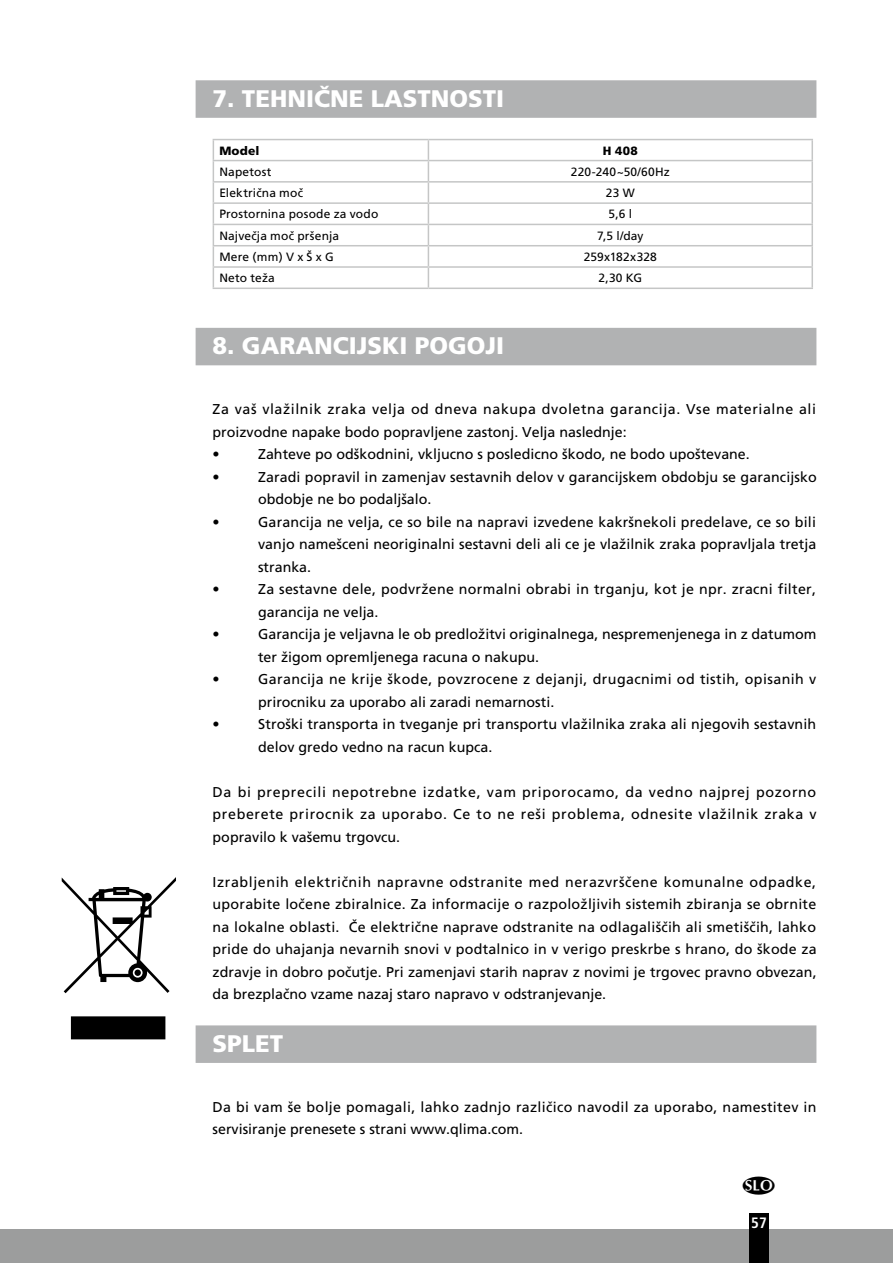
<style>
.page{position:relative;width:893px;height:1263px;background:#fff}
.page>*{position:absolute;margin:0;border:0;box-sizing:border-box;transform-origin:0 0}
.t1{font:900 24px "Frutiger CE";color:#fff}
.t2{font:700 condensed 15px "Frutiger LT Std";color:#fff}
.t3{font:14.25px/22.5px "Frutiger CE";letter-spacing:.005em;color:#000}
.t4{font:14.25px/22.5px "Frutiger CE";letter-spacing:.04em;color:#000}
.t5{font:14.25px/22.5px "Frutiger CE";letter-spacing:.025em;color:#000}
.t6{font:14.25px/22.5px "Frutiger CE";letter-spacing:.03em;color:#000}
.t7{font:12px "Frutiger CE";letter-spacing:.015em;color:#000}
.t8{font:12px "Frutiger LT Std";letter-spacing:.01em;color:#000}
.t9{font:900 12px "Frutiger CE";letter-spacing:.02em;color:#000}
.t10{font:900 12px "Frutiger LT Std";color:#000}
</style>
<div class="page">
<div style="left:0;top:1229px;width:893px;height:34px;background:#9c9d9d"></div>
<div style="left:749px;top:1213px;width:20px;height:50px;background:#000"></div>
<div style="left:196px;top:80px;width:620px;height:38px;background:#b1b2b3"></div>
<div style="left:196px;top:328px;width:620px;height:37px;background:#b1b2b3"></div>
<div style="left:196px;top:1025px;width:620px;height:38px;background:#b1b2b3"></div>
<hr style="left:213px;top:139px;width:215px;height:1px;background:#c5c6c6">
<hr style="left:428px;top:139px;width:385px;height:1px;background:#c5c6c6">
<hr style="left:811px;top:140px;width:2px;height:20px;background:#c5c6c6">
<hr style="left:213px;top:160px;width:215px;height:1px;background:#c5c6c6">
<hr style="left:428px;top:160px;width:385px;height:1px;background:#c5c6c6">
<hr style="left:811px;top:161px;width:2px;height:20px;background:#c5c6c6">
<hr style="left:213px;top:181px;width:215px;height:2px;background:#c5c6c6">
<hr style="left:428px;top:181px;width:385px;height:2px;background:#c5c6c6">
<svg style="left:811px;top:183px;width:2px;height:19px"></svg>
<hr style="left:213px;top:202px;width:215px;height:2px;background:#c5c6c6">
<hr style="left:428px;top:202px;width:385px;height:2px;background:#c5c6c6">
<hr style="left:811px;top:204px;width:2px;height:20px;background:#c5c6c6">
<hr style="left:213px;top:224px;width:215px;height:1px;background:#c5c6c6">
<hr style="left:428px;top:224px;width:385px;height:1px;background:#c5c6c6">
<hr style="left:811px;top:225px;width:2px;height:20px;background:#c5c6c6">
<hr style="left:213px;top:245px;width:215px;height:1px;background:#c5c6c6">
<hr style="left:428px;top:245px;width:385px;height:1px;background:#c5c6c6">
<hr style="left:811px;top:246px;width:2px;height:20px;background:#c5c6c6">
<hr style="left:213px;top:266px;width:215px;height:2px;background:#c5c6c6">
<svg style="left:213px;top:140px;width:1px;height:148px"></svg>
<hr style="left:428px;top:266px;width:385px;height:2px;background:#c5c6c6">
<svg style="left:428px;top:140px;width:1px;height:148px"></svg>
<hr style="left:811px;top:268px;width:2px;height:20px;background:#c5c6c6">
<hr style="left:213px;top:288px;width:215px;height:1px;background:#c5c6c6">
<hr style="left:428px;top:288px;width:385px;height:1px;background:#c5c6c6">
<svg style="left:62px;top:877px;width:114px;height:162px"></svg>
<h1 class="t1" style="left:213px;top:84px;width:293px">7. TEHNIČNE LASTNOSTI</h1>
<p class="t9" style="left:219px;top:143px;width:42px">Model</p>
<p class="t10" style="left:603px;top:143px;width:36px">H 408</p>
<p class="t7" style="left:219px;top:165px;width:54px">Napetost</p>
<p class="t8" style="left:571px;top:164px;width:100px">220-240~50/60Hz</p>
<p class="t7" style="left:219px;top:186px;width:85px">Električna moč</p>
<p class="t8" style="left:606px;top:186px;width:30px">23 W</p>
<p class="t7" style="left:219px;top:207px;width:161px">Prostornina posode za vodo</p>
<p class="t8" style="left:609px;top:207px;width:25px">5,6 l</p>
<p class="t7" style="left:219px;top:229px;width:121px">Največja moč pršenja</p>
<p class="t8" style="left:597px;top:228px;width:48px">7,5 l/day</p>
<p class="t7" style="left:219px;top:250px;width:116px">Mere (mm) V x Š x G</p>
<p class="t8" style="left:584px;top:250px;width:75px">259x182x328</p>
<p class="t7" style="left:219px;top:271px;width:57px">Neto teža</p>
<p class="t8" style="left:599px;top:271px;width:45px">2,30 KG</p>
<h1 class="t1" style="left:213px;top:331px;width:293px">8. GARANCIJSKI POGOJI</h1>
<p class="t4" style="left:213px;top:398px;width:605px">Za vaš vlažilnik zraka velja od dneva nakupa dvoletna garancija. Vse materialne ali proizvodne napake bodo popravljene zastonj. Velja naslednje:<br>•</p>
<p class="t3" style="left:258px;top:443px;width:493px">Zahteve po odškodnini, vkljucno s posledicno škodo, ne bodo upoštevane.</p>
<p class="t3" style="left:213px;top:465px;width:9px">•</p>
<p class="t3" style="left:258px;top:465px;width:560px">Zaradi popravil in zamenjav sestavnih delov v garancijskem obdobju se garancijsko obdobje ne bo podaljšalo.</p>
<p class="t3" style="left:213px;top:510px;width:9px">•</p>
<p class="t3" style="left:258px;top:510px;width:560px;text-align:justify">Garancija ne velja, ce so bile na napravi izvedene kakršnekoli predelave, ce so bili vanjo namešceni neoriginalni sestavni deli ali ce je vlažilnik zraka popravljala tretja stranka.</p>
<p class="t3" style="left:213px;top:578px;width:9px">•</p>
<p class="t3" style="left:258px;top:578px;width:559px">Za sestavne dele, podvržene normalni obrabi in trganju, kot je npr. zracni filter, garancija ne velja.</p>
<p class="t3" style="left:213px;top:623px;width:9px">•</p>
<p class="t3" style="left:258px;top:623px;width:560px">Garancija je veljavna le ob predložitvi originalnega, nespremenjenega in z datumom ter žigom opremljenega racuna o nakupu.</p>
<p class="t3" style="left:213px;top:668px;width:9px">•</p>
<p class="t6" style="left:258px;top:668px;width:560px">Garancija ne krije škode, povzrocene z dejanji, drugacnimi od tistih, opisanih v prirocniku za uporabo ali zaradi nemarnosti.</p>
<p class="t3" style="left:213px;top:713px;width:9px">•</p>
<p class="t3" style="left:258px;top:713px;width:560px">Stroški transporta in tveganje pri transportu vlažilnika zraka ali njegovih sestavnih delov gredo vedno na racun kupca.</p>
<p class="t3" style="left:213px;top:780px;width:605px;text-align:justify">Da bi preprecili nepotrebne izdatke, vam priporocamo, da vedno najprej pozorno preberete prirocnik za uporabo. Ce to ne reši problema, odnesite vlažilnik zraka v popravilo k vašemu trgovcu.</p>
<p class="t3" style="left:213px;top:870px;width:606px;text-align:justify">Izrabljenih električnih napravne odstranite med nerazvrščene komunalne odpadke, uporabite ločene zbiralnice. Za informacije o razpoložljivih sistemih zbiranja se obrnite na lokalne oblasti. Če električne naprave odstranite na odlagališčih ali smetiščih, lahko pride do uhajanja nevarnih snovi v podtalnico in v verigo preskrbe s hrano, do škode za zdravje in dobro počutje. Pri zamenjavi starih naprav z novimi je trgovec pravno obvezan, da brezplačno vzame nazaj staro napravo v odstranjevanje.</p>
<h1 class="t1" style="left:213px;top:1029px;width:72px">SPLET</h1>
<p class="t5" style="left:213px;top:1095px;width:605px">Da bi vam še bolje pomagali, lahko zadnjo različico navodil za uporabo, namestitev in servisiranje prenesete s strani www.qlima.com.</p>
<p class="t2" style="left:751px;top:1214px;width:17px">57</p>
</div>
